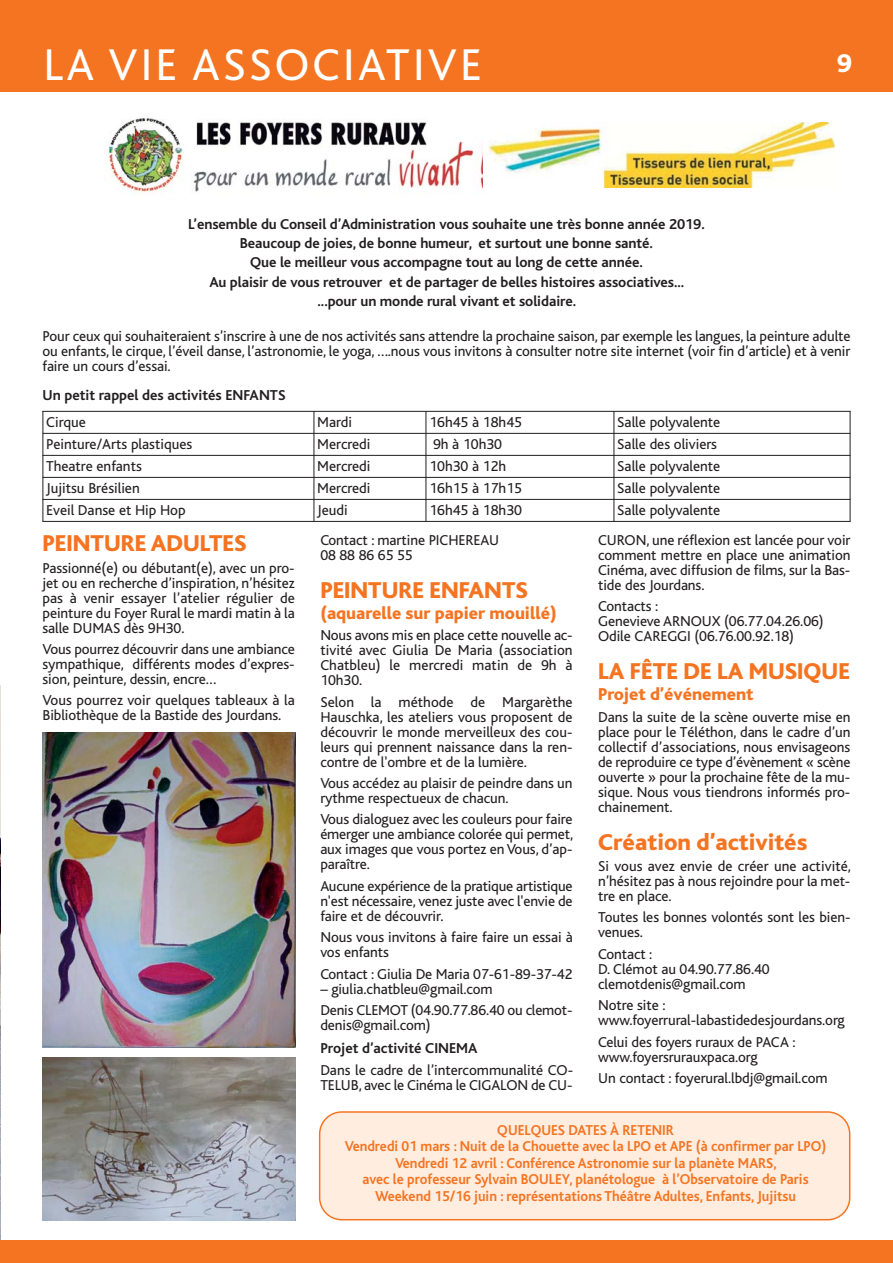
<style>
.page{position:relative;width:893px;height:1263px;background:#fff}
.page>*{position:absolute;margin:0;border:0;box-sizing:border-box;transform-origin:0 0}
.t1{font:46.5px "Bliss";letter-spacing:.07em;color:#fff}
.t2{font:800 27px "Bliss";color:#fff}
.t3{font:800 24px "Bliss";color:#f47421}
.t4{font:800 18px "Bliss";color:#f47421}
.t5{font:15px/15px "Bliss";letter-spacing:-.005em;color:#231f20}
.t6{font:700 15px/19.2px "Bliss";letter-spacing:-.005em;color:#231f20;text-align:center}
.t7{font:700 15px/16.5px "Bliss";color:#f47421;text-align:center;scale:.95 1}
</style>
<div class="page">
<img style="left:0;top:685px;width:1px;height:556px">
<div style="left:1px;top:1241px;width:892px;height:22px;background:#f47421"></div>
<div style="left:0;top:0;width:893px;height:92px;background:#f47421"></div>
<hr style="left:0;top:0;width:1px;height:92px;background:#0088ba">
<img style="left:108px;top:118px;width:376px;height:76px">
<img style="left:488px;top:122px;width:347px;height:65px">
<div style="left:319px;top:1111px;width:531px;height:109px;background:#ffede0"></div>
<hr style="left:43px;top:411px;width:1px;height:111px;background:#231f20">
<hr style="left:314px;top:411px;width:1px;height:111px;background:#231f20">
<hr style="left:426px;top:411px;width:1px;height:111px;background:#231f20">
<hr style="left:614px;top:411px;width:1px;height:111px;background:#231f20">
<hr style="left:850px;top:411px;width:1px;height:111px;background:#231f20">
<hr style="left:43px;top:411px;width:807px;height:1px;background:#231f20">
<hr style="left:43px;top:433px;width:807px;height:1px;background:#231f20">
<hr style="left:43px;top:455px;width:807px;height:1px;background:#231f20">
<hr style="left:43px;top:477px;width:807px;height:1px;background:#231f20">
<hr style="left:43px;top:499px;width:807px;height:1px;background:#231f20">
<hr style="left:43px;top:521px;width:807px;height:1px;background:#231f20">
<img style="left:43px;top:732px;width:253px;height:315px">
<img style="left:43px;top:1057px;width:253px;height:163px">
<h1 class="t1" style="left:44px;top:47px;width:440px">LA VIE ASSOCIATIVE</h1>
<h2 class="t2" style="left:837px;top:53px;width:17px">9</h2>
<p class="t6" style="left:188px;top:216px;width:518px">L’ensemble du Conseil d’Administration vous souhaite une très bonne année 2019.<br>Beaucoup de joies, de bonne humeur, et surtout une bonne santé.<br>Que le meilleur vous accompagne tout au long de cette année.<br>Au plaisir de vous retrouver et de partager de belles histoires associatives... ...pour un monde rural vivant et solidaire.</p>
<p class="t5" style="left:43px;top:330px;width:809px;text-align:justify">Pour ceux qui souhaiteraient s’inscrire à une de nos activités sans attendre la prochaine saison, par exemple les langues, la peinture adulte ou enfants, le cirque, l’éveil danse, l’astronomie, le yoga, ….nous vous invitons à consulter notre site internet (voir fin d’article) et à venir faire un cours d’essai.</p>
<p class="t6" style="left:43px;top:387px;width:244px">Un petit rappel des activités ENFANTS</p>
<p class="t5" style="left:46px;top:416px;width:41px">Cirque</p>
<p class="t5" style="left:317px;top:416px;width:36px">Mardi</p>
<p class="t5" style="left:429px;top:416px;width:94px">16h45 à 18h45</p>
<p class="t5" style="left:617px;top:416px;width:104px">Salle polyvalente</p>
<p class="t5" style="left:46px;top:438px;width:148px">Peinture/Arts plastiques</p>
<p class="t5" style="left:317px;top:438px;width:55px">Mercredi</p>
<p class="t5" style="left:433px;top:438px;width:71px">9h à 10h30</p>
<p class="t5" style="left:617px;top:438px;width:101px">Salle des oliviers</p>
<p class="t5" style="left:46px;top:460px;width:97px">Theatre enfants</p>
<p class="t5" style="left:317px;top:460px;width:55px">Mercredi</p>
<p class="t5" style="left:429px;top:460px;width:79px">10h30 à 12h</p>
<p class="t5" style="left:617px;top:460px;width:104px">Salle polyvalente</p>
<p class="t5" style="left:46px;top:482px;width:95px">Jujitsu Brésilien</p>
<p class="t5" style="left:317px;top:482px;width:55px">Mercredi</p>
<p class="t5" style="left:429px;top:482px;width:94px">16h15 à 17h15</p>
<p class="t5" style="left:617px;top:482px;width:104px">Salle polyvalente</p>
<p class="t5" style="left:46px;top:504px;width:141px">Eveil Danse et Hip Hop</p>
<p class="t5" style="left:317px;top:504px;width:32px">Jeudi</p>
<p class="t5" style="left:429px;top:504px;width:94px">16h45 à 18h30</p>
<p class="t5" style="left:617px;top:504px;width:104px">Salle polyvalente</p>
<h3 class="t3" style="left:43px;top:534px;width:205px">PEINTURE ADULTES</h3>
<p class="t5" style="left:43px;top:562px;width:254px;text-align:justify">Passionné(e) ou débutant(e), avec un pro&shy;jet ou en recherche d’inspiration, n’hésitez pas à venir essayer l’atelier régulier de peinture du Foyer Rural le mardi matin à la salle DUMAS dès 9H30.</p>
<p class="t5" style="left:43px;top:643px;width:254px;text-align:justify">Vous pourrez découvrir dans une ambiance sympathique, différents modes d’expres&shy;sion, peinture, dessin, encre…</p>
<p class="t5" style="left:43px;top:694px;width:254px">Vous pourrez voir quelques tableaux à la<br>Bibliothèque de la Bastide des Jourdans.</p>
<p class="t5" style="left:598px;top:534px;width:254px;text-align:justify">CURON, une réflexion est lancée pour voir comment mettre en place une animation Cinéma, avec diffusion de films, sur la Bas&shy;tide des Jourdans.</p>
<p class="t5" style="left:598px;top:600px;width:227px">Contacts :<br>Genevieve ARNOUX (06.77.04.26.06)<br>Odile CAREGGI (06.76.00.92.18)</p>
<h3 class="t3" style="left:598px;top:662px;width:253px">LA FÊTE DE LA MUSIQUE</h3>
<p class="t4" style="left:598px;top:687px;width:157px">Projet d’événement</p>
<p class="t5" style="left:598px;top:711px;width:254px;text-align:justify">Dans la suite de la scène ouverte mise en place pour le Téléthon, dans le cadre d’un collectif d’associations, nous envisageons de reproduire ce type d’évènement « scène ouverte » pour la prochaine fête de la mu&shy;sique. Nous vous tiendrons informés pro&shy;chainement.</p>
<h3 class="t3" style="left:598px;top:833px;width:211px">Création d’activités</h3>
<p class="t5" style="left:598px;top:860px;width:254px;text-align:justify">Si vous avez envie de créer une activité, n’hésitez pas à nous rejoindre pour la met&shy;tre en place.</p>
<p class="t5" style="left:598px;top:911px;width:254px">Toutes les bonnes volontés sont les bien&shy;venues.</p>
<p class="t5" style="left:598px;top:948px;width:173px">Contact :<br>D. Clémot au 04.90.77.86.40 clemotdenis@gmail.com</p>
<p class="t5" style="left:598px;top:999px;width:248px">Notre site : www.foyerrural-labastidedesjourdans.org</p>
<p class="t5" style="left:598px;top:1035px;width:199px">Celui des foyers ruraux de PACA : www.foyersrurauxpaca.org</p>
<p class="t5" style="left:598px;top:1072px;width:231px">Un contact : foyerural.lbdj@gmail.com</p>
<p class="t7" style="left:345px;top:1123px;width:508px">QUELQUES DATES À RETENIR<br>Vendredi 01 mars : Nuit de la Chouette avec la LPO et APE (à confirmer par LPO)<br>Vendredi 12 avril : Conférence Astronomie sur la planète MARS,<br>avec le professeur Sylvain BOULEY, planétologue à l’Observatoire de Paris Weekend 15/16 juin : représentations Théâtre Adultes, Enfants, Jujitsu</p>
<p class="t5" style="left:320px;top:534px;width:180px">Contact : martine PICHEREAU<br>08 88 86 65 55</p>
<h3 class="t3" style="left:320px;top:581px;width:209px">PEINTURE ENFANTS</h3>
<p class="t4" style="left:320px;top:606px;width:238px">(aquarelle sur papier mouillé)</p>
<p class="t5" style="left:320px;top:629px;width:254px;text-align:justify">Nous avons mis en place cette nouvelle ac&shy;tivité avec Giulia De Maria (association Chatbleu) le mercredi matin de 9h à 10h30.</p>
<p class="t5" style="left:320px;top:696px;width:254px;text-align:justify">Selon la méthode de Margarèthe Hauschka, les ateliers vous proposent de découvrir le monde merveilleux des cou&shy;leurs qui prennent naissance dans la ren&shy;contre de l'ombre et de la lumière.</p>
<p class="t5" style="left:320px;top:777px;width:254px">Vous accédez au plaisir de peindre dans un rythme respectueux de chacun.</p>
<p class="t5" style="left:320px;top:813px;width:254px;text-align:justify">Vous dialoguez avec les couleurs pour faire émerger une ambiance colorée qui permet, aux images que vous portez en Vous, d’ap&shy;paraître.</p>
<p class="t5" style="left:320px;top:880px;width:254px;text-align:justify">Aucune expérience de la pratique artistique n'est nécessaire, venez juste avec l'envie de faire et de découvrir.</p>
<p class="t5" style="left:320px;top:931px;width:254px">Nous vous invitons à faire faire un essai à vos enfants</p>
<p class="t5" style="left:320px;top:967px;width:254px">Contact : Giulia De Maria 07-61-89-37-42</p>
<p class="t5" style="left:320px;top:979px;width:254px;line-height:21.5px">– giulia.chatbleu@gmail.com<br>Denis CLEMOT (04.90.77.86.40 ou clemot-</p>
<p class="t5" style="left:320px;top:1019px;width:112px">denis@gmail.com)</p>
<p class="t6" style="left:320px;top:1040px;width:159px">Projet d’activité CINEMA</p>
<p class="t5" style="left:320px;top:1064px;width:254px">Dans le cadre de l’intercommunalité CO-<br>TELUB, avec le Cinéma le CIGALON de CU-</p>
</div>
